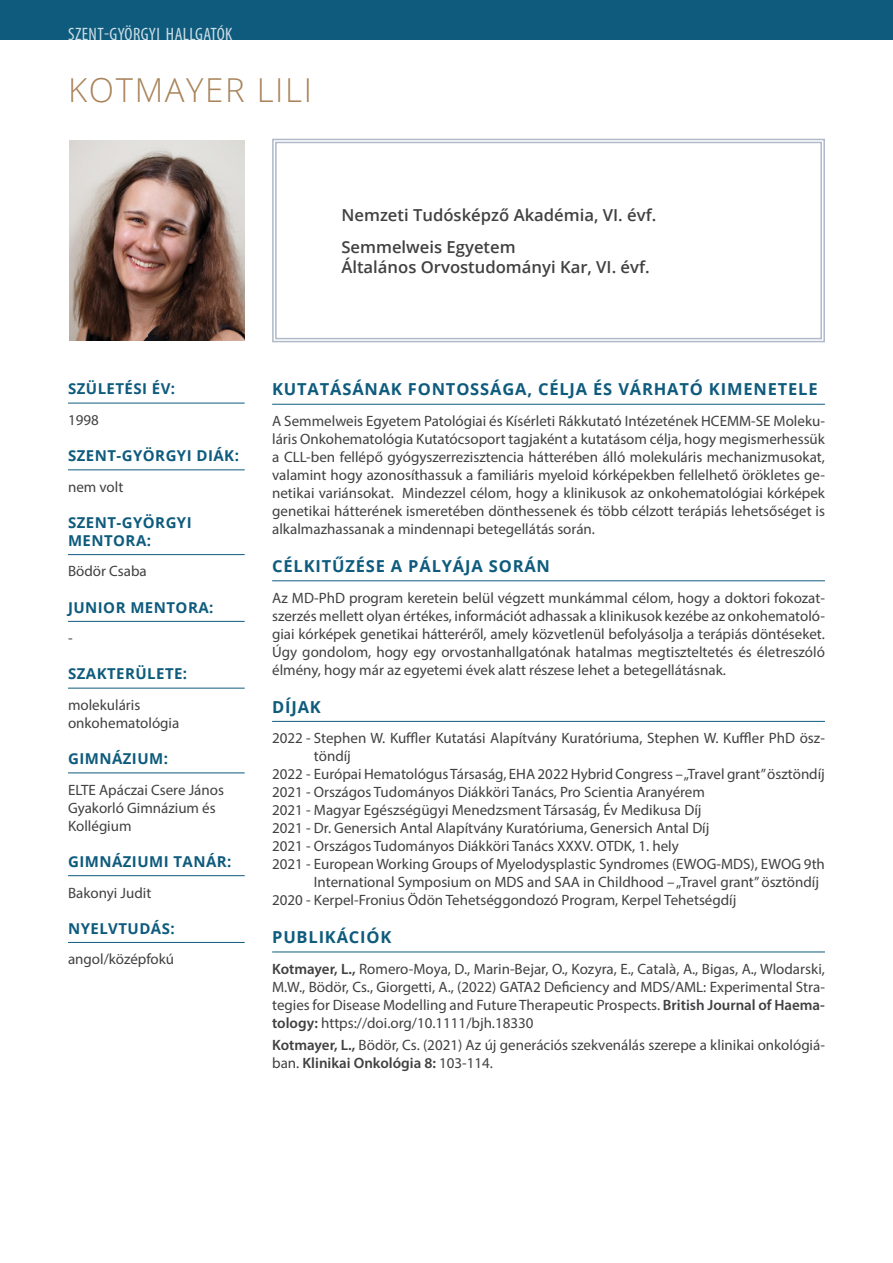
<style>
.page{position:relative;width:893px;height:1263px;background:#fff}
.page>*{position:absolute;margin:0;border:0;box-sizing:border-box;transform-origin:0 0}
.Név_H{font:300 33px "Open Sans";letter-spacing:.05em;color:#a9835a}
.t1{font:condensed 18px "Myriad Pro";letter-spacing:.02em;color:#fff}
.alcím1_H{font:700 16.5px "Open Sans";letter-spacing:.05em;color:#0e5b7d}
.Affiliáció1_H{font:600 16.5px/19.8px "Open Sans";color:#414042}
.body1_H{font:15px/18px "Myriad Pro";color:#414042;text-align:justify}
.Body2_H{font:15px/18px "Myriad Pro";color:#414042}
.Bal_oldal_címek{font:700 15px/18px "Open Sans";letter-spacing:.03em;color:#0e5b7d}
.s1{font-weight:600}
</style>
<div class="page">
<div style="left:0;top:0;width:893px;height:40px;background:#0e5b7d"></div>
<svg style="left:272px;top:138px;width:553px;height:205px"></svg>
<div style="left:275px;top:142px;width:547px;height:197px;border:1px solid #afb9c9"></div>
<hr style="left:68px;top:403px;width:177px;height:1px;background:#0e5b7d">
<hr style="left:68px;top:469px;width:177px;height:1px;background:#0e5b7d">
<hr style="left:68px;top:554px;width:177px;height:1px;background:#0e5b7d">
<hr style="left:68px;top:621px;width:177px;height:1px;background:#0e5b7d">
<hr style="left:68px;top:688px;width:177px;height:1px;background:#0e5b7d">
<hr style="left:68px;top:772px;width:177px;height:1px;background:#0e5b7d">
<hr style="left:68px;top:875px;width:177px;height:1px;background:#0e5b7d">
<hr style="left:68px;top:942px;width:177px;height:1px;background:#0e5b7d">
<hr style="left:272px;top:404px;width:553px;height:1px;background:#0e5b7d">
<hr style="left:272px;top:580px;width:553px;height:1px;background:#0e5b7d">
<hr style="left:272px;top:721px;width:553px;height:1px;background:#0e5b7d">
<hr style="left:272px;top:951px;width:553px;height:1px;background:#0e5b7d">
<img style="left:69px;top:141px;width:176px;height:199px">
<p class="t1" style="left:68px;top:23px;width:166px">SZENT-GYÖRGYI HALLGATÓK</p>
<p class="Név_H" style="left:68px;top:67px;width:246px">KOTMAYER LILI</p>
<p class="Affiliáció1_H" style="left:341px;top:204px;width:316px">Nemzeti Tudósképző Akadémia, VI. évf.</p>
<p class="Affiliáció1_H" style="left:341px;top:237px;width:310px">Semmelweis Egyetem<br>Általános Orvostudományi Kar, VI. évf.</p>
<p class="Bal_oldal_címek" style="left:68px;top:379px;width:109px">SZÜLETÉSI ÉV:</p>
<p class="Body2_H" style="left:68px;top:411px;width:32px">1998</p>
<p class="Bal_oldal_címek" style="left:68px;top:446px;width:172px">SZENT-GYÖRGYI DIÁK:</p>
<p class="Body2_H" style="left:68px;top:477px;width:57px">nem volt</p>
<p class="Bal_oldal_címek" style="left:68px;top:513px;width:125px">SZENT-GYÖRGYI<br>MENTORA:</p>
<p class="Body2_H" style="left:68px;top:562px;width:80px">Bödör Csaba</p>
<p class="Bal_oldal_címek" style="left:68px;top:598px;width:147px">JUNIOR MENTORA:</p>
<p class="Body2_H" style="left:68px;top:629px;width:6px">-</p>
<p class="Bal_oldal_címek" style="left:68px;top:664px;width:121px">SZAKTERÜLETE:</p>
<p class="Body2_H" style="left:68px;top:696px;width:113px">molekuláris onkohematológia</p>
<p class="Bal_oldal_címek" style="left:68px;top:749px;width:101px">GIMNÁZIUM:</p>
<p class="Body2_H" style="left:68px;top:780px;width:157px">ELTE Apáczai Csere János<br>Gyakorló Gimnázium és<br>Kollégium</p>
<p class="Bal_oldal_címek" style="left:68px;top:852px;width:165px">GIMNÁZIUMI TANÁR:</p>
<p class="Body2_H" style="left:68px;top:883px;width:85px">Bakonyi Judit</p>
<p class="Bal_oldal_címek" style="left:68px;top:919px;width:108px">NYELVTUDÁS:</p>
<p class="Body2_H" style="left:68px;top:950px;width:108px">angol/középfokú</p>
<p class="alcím1_H" style="left:272px;top:378px;width:547px">KUTATÁSÁNAK FONTOSSÁGA, CÉLJA ÉS VÁRHATÓ KIMENETELE</p>
<p class="body1_H" style="left:272px;top:412px;width:554px">A Semmelweis Egyetem Patológiai és Kísérleti Rákkutató Intézetének HCEMM-SE Moleku&shy;láris Onkohematológia Kutatócsoport tagjaként a kutatásom célja, hogy megismerhessük a CLL-ben fellépő gyógyszerrezisztencia hátterében álló molekuláris mechanizmusokat, valamint hogy azonosíthassuk a familiáris myeloid kórképekben fellelhető örökletes ge&shy;netikai variánsokat. Mindezzel célom, hogy a klinikusok az onkohematológiai kórképek genetikai hátterének ismeretében dönthessenek és több célzott terápiás lehetsőséget is alkalmazhassanak a mindennapi betegellátás során.</p>
<p class="alcím1_H" style="left:272px;top:554px;width:279px">CÉLKITŰZÉSE A PÁLYÁJA SORÁN</p>
<p class="body1_H" style="left:272px;top:588px;width:554px">Az MD-PhD program keretein belül végzett munkámmal célom, hogy a doktori fokozat&shy;szerzés mellett olyan értékes, információt adhassak a klinikusok kezébe az onkohematoló&shy;giai kórképek genetikai hátteréről, amely közvetlenül befolyásolja a terápiás döntéseket.<br>Úgy gondolom, hogy egy orvostanhallgatónak hatalmas megtiszteltetés és életreszóló élmény, hogy már az egyetemi évek alatt részese lehet a betegellátásnak.</p>
<p class="alcím1_H" style="left:272px;top:695px;width:50px">DÍJAK</p>
<p class="body1_H" style="left:314px;top:729px;width:513px;text-indent:-42px">2022 - Stephen W. Kuffler Kutatási Alapítvány Kuratóriuma, Stephen W. Kuffler PhD ösz&shy;töndíj</p>
<p class="body1_H" style="left:272px;top:765px;width:554px">2022 - Európai Hematológus Társaság, EHA 2022 Hybrid Congress – „Travel grant” ösztöndíj</p>
<p class="body1_H" style="left:272px;top:783px;width:434px">2021 - Országos Tudományos Diákköri Tanács, Pro Scientia Aranyérem</p>
<p class="body1_H" style="left:272px;top:801px;width:431px">2021 - Magyar Egészségügyi Menedzsment Társaság, Év Medikusa Díj</p>
<p class="body1_H" style="left:272px;top:819px;width:439px">2021 - Dr. Genersich Antal Alapítvány Kuratóriuma, Genersich Antal Díj</p>
<p class="body1_H" style="left:272px;top:837px;width:408px">2021 - Országos Tudományos Diákköri Tanács XXXV. OTDK, 1. hely</p>
<p class="body1_H" style="left:314px;top:855px;width:513px;text-indent:-42px">2021 - European Working Groups of Myelodysplastic Syndromes (EWOG-MDS), EWOG 9th<br>International Symposium on MDS and SAA in Childhood – „Travel grant” ösztöndíj</p>
<p class="body1_H" style="left:272px;top:891px;width:466px">2020 - Kerpel-Fronius Ödön Tehetséggondozó Program, Kerpel Tehetségdíj</p>
<p class="alcím1_H" style="left:272px;top:925px;width:121px">PUBLIKÁCIÓK</p>
<p class="body1_H" style="left:272px;top:959px;width:554px"><span class="s1">Kotmayer, L.,</span> Romero-Moya, D., Marin-Bejar, O., Kozyra, E., Català, A., Bigas, A., Wlodarski, M.W., Bödör, Cs., Giorgetti, A., (2022) GATA2 Deficiency and MDS/AML: Experimental Stra&shy;tegies for Disease Modelling and Future Therapeutic Prospects. <span class="s1">British Journal of Haema&shy;tology:</span> https://doi.org/10.1111/bjh.18330</p>
<p class="body1_H" style="left:272px;top:1036px;width:554px"><span class="s1">Kotmayer, L.,</span> Bödör, Cs. (2021) Az új generációs szekvenálás szerepe a klinikai onkológiá&shy;ban. <span class="s1">Klinikai Onkológia 8:</span> 103-114.</p>
</div>
